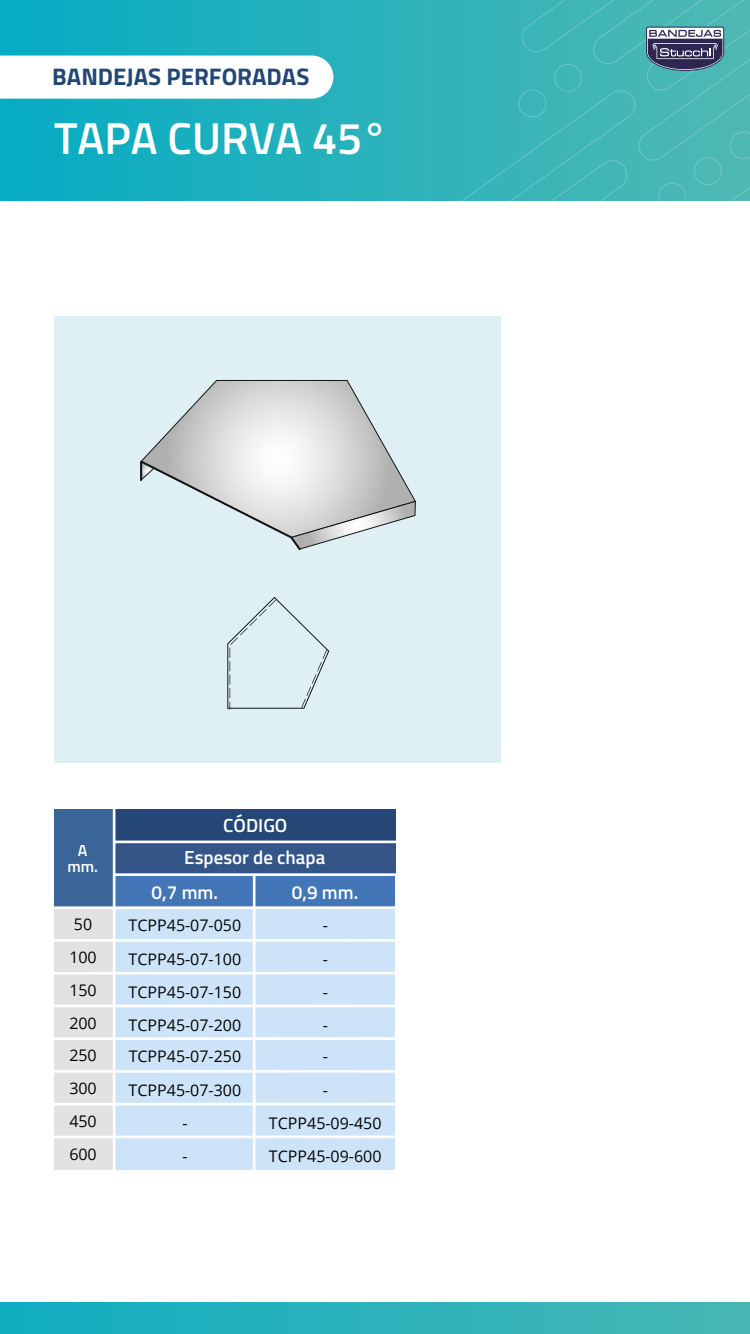
<style>
.page{position:relative;width:750px;height:1334px;background:#fff}
.page>*{position:absolute;margin:0;border:0;box-sizing:border-box;transform-origin:0 0}
.t1{font:600 44.8px "Titillium Web";color:#fff}
.t2{font:700 24px "Titillium Web";color:#234775}
.t3{font:600 19px "Titillium Web";color:#fff}
.t4{font:16px/32.9px "Open Sans";color:#030404;text-align:justify}
.t5{font:600 16px/16px "Titillium Web";color:#fff;text-align:center}
</style>
<div class="page">
<div style="left:55px;top:316px;width:446px;height:447px;background:#def0f4"></div>
<svg style="left:0;top:0;width:426px;height:200px;background:#1bafbe"></svg>
<svg style="left:426px;top:0;width:324px;height:200px;background:#42b2b4"></svg>
<div style="left:0;top:1302px;width:750px;height:32px;background:linear-gradient(to right,#10adc1,#48b7b4)"></div>
<svg style="left:0;top:56px;width:333px;height:43px"></svg>
<svg style="left:227px;top:597px;width:103px;height:113px"></svg>
<svg style="left:143px;top:380px;width:249px;height:78px"></svg>
<svg style="left:140px;top:458px;width:276px;height:92px"></svg>
<div style="left:254px;top:875px;width:141px;height:32px;background:#4276b7"></div>
<div style="left:254px;top:908px;width:141px;height:33px;background:#cde4f8"></div>
<div style="left:254px;top:941px;width:141px;height:32px;background:#cde4f8"></div>
<div style="left:254px;top:974px;width:141px;height:32px;background:#cde4f8"></div>
<div style="left:254px;top:1006px;width:141px;height:33px;background:#cde4f8"></div>
<div style="left:254px;top:1039px;width:141px;height:32px;background:#cde4f8"></div>
<div style="left:254px;top:1071px;width:141px;height:33px;background:#cde4f8"></div>
<div style="left:254px;top:1105px;width:141px;height:32px;background:#cde4f8"></div>
<div style="left:254px;top:1137px;width:141px;height:33px;background:#cde4f8"></div>
<div style="left:114px;top:842px;width:281px;height:33px;background:#358"></div>
<div style="left:54px;top:809px;width:60px;height:98px;background:#3a6598"></div>
<div style="left:114px;top:809px;width:281px;height:33px;background:#244775"></div>
<div style="left:54px;top:908px;width:60px;height:33px;background:#e3e2e2"></div>
<div style="left:114px;top:875px;width:141px;height:32px;background:#4276b7"></div>
<div style="left:114px;top:908px;width:141px;height:33px;background:#cde4f8"></div>
<div style="left:54px;top:941px;width:60px;height:32px;background:#e3e2e2"></div>
<div style="left:54px;top:974px;width:60px;height:32px;background:#e3e2e2"></div>
<div style="left:114px;top:941px;width:141px;height:32px;background:#cde4f8"></div>
<div style="left:114px;top:974px;width:141px;height:32px;background:#cde4f8"></div>
<div style="left:54px;top:1006px;width:60px;height:33px;background:#e3e2e2"></div>
<div style="left:114px;top:1006px;width:141px;height:33px;background:#cde4f8"></div>
<hr style="left:53px;top:906px;width:634px;height:3px;background:#fff">
<hr style="left:114px;top:873px;width:567px;height:3px;background:#fff">
<hr style="left:114px;top:841px;width:569px;height:2px;background:#fff">
<hr style="left:48px;top:939px;width:633px;height:3px;background:#fff">
<hr style="left:49px;top:972px;width:634px;height:3px;background:#fff">
<hr style="left:49px;top:1005px;width:634px;height:2px;background:#fff">
<div style="left:54px;top:1039px;width:60px;height:32px;background:#e3e2e2"></div>
<div style="left:114px;top:1039px;width:141px;height:32px;background:#cde4f8"></div>
<div style="left:54px;top:1071px;width:60px;height:33px;background:#e3e2e2"></div>
<div style="left:54px;top:1105px;width:60px;height:32px;background:#e3e2e2"></div>
<div style="left:114px;top:1071px;width:141px;height:33px;background:#cde4f8"></div>
<div style="left:114px;top:1105px;width:141px;height:32px;background:#cde4f8"></div>
<div style="left:54px;top:1137px;width:60px;height:33px;background:#e3e2e2"></div>
<div style="left:114px;top:1137px;width:141px;height:33px;background:#cde4f8"></div>
<hr style="left:53px;top:1037px;width:634px;height:3px;background:#fff">
<hr style="left:48px;top:1070px;width:633px;height:3px;background:#fff">
<hr style="left:49px;top:1103px;width:634px;height:3px;background:#fff">
<hr style="left:49px;top:1135px;width:634px;height:3px;background:#fff">
<hr style="left:113px;top:804px;width:2px;height:366px;background:#fff">
<hr style="left:253px;top:874px;width:3px;height:299px;background:#fff">
<h2 class="t2" style="left:52px;top:59px;width:259px">BANDEJAS PERFORADAS</h2>
<h1 class="t1" style="left:54px;top:105px;width:335px">TAPA CURVA 45°</h1>
<p class="t5" style="left:67px;top:842px;width:32px">A mm.</p>
<p class="t3" style="left:223px;top:811px;width:66px">CÓDIGO</p>
<p class="t3" style="left:184px;top:844px;width:143px">Espesor de chapa</p>
<p class="t3" style="left:152px;top:878px;width:68px">0,7 mm.</p>
<p class="t3" style="left:292px;top:878px;width:68px">0,9 mm.</p>
<p class="t4" style="left:69px;top:908px;width:29px;text-align:left">50<br>100<br>150<br>200</p>
<p class="t4" style="left:129px;top:908px;width:114px">TCPP45-07-050</p>
<p class="t4" style="left:129px;top:942px;width:114px">TCPP45-07-100<br>TCPP45-07-150<br>TCPP45-07-200</p>
<p class="t4" style="left:69px;top:1038px;width:29px">250<br>300<br>450<br>600</p>
<p class="t4" style="left:129px;top:1039px;width:114px">TCPP45-07-250</p>
<p class="t4" style="left:129px;top:1073px;width:114px;text-align:center">TCPP45-07-300 -<br>-</p>
<p class="t4" style="left:323px;top:908px;width:7px">-</p>
<p class="t4" style="left:323px;top:942px;width:7px">- - -</p>
<p class="t4" style="left:323px;top:1039px;width:7px">-</p>
<p class="t4" style="left:269px;top:1073px;width:114px;text-align:center">-<br>TCPP45-09-450<br>TCPP45-09-600</p>
</div>
